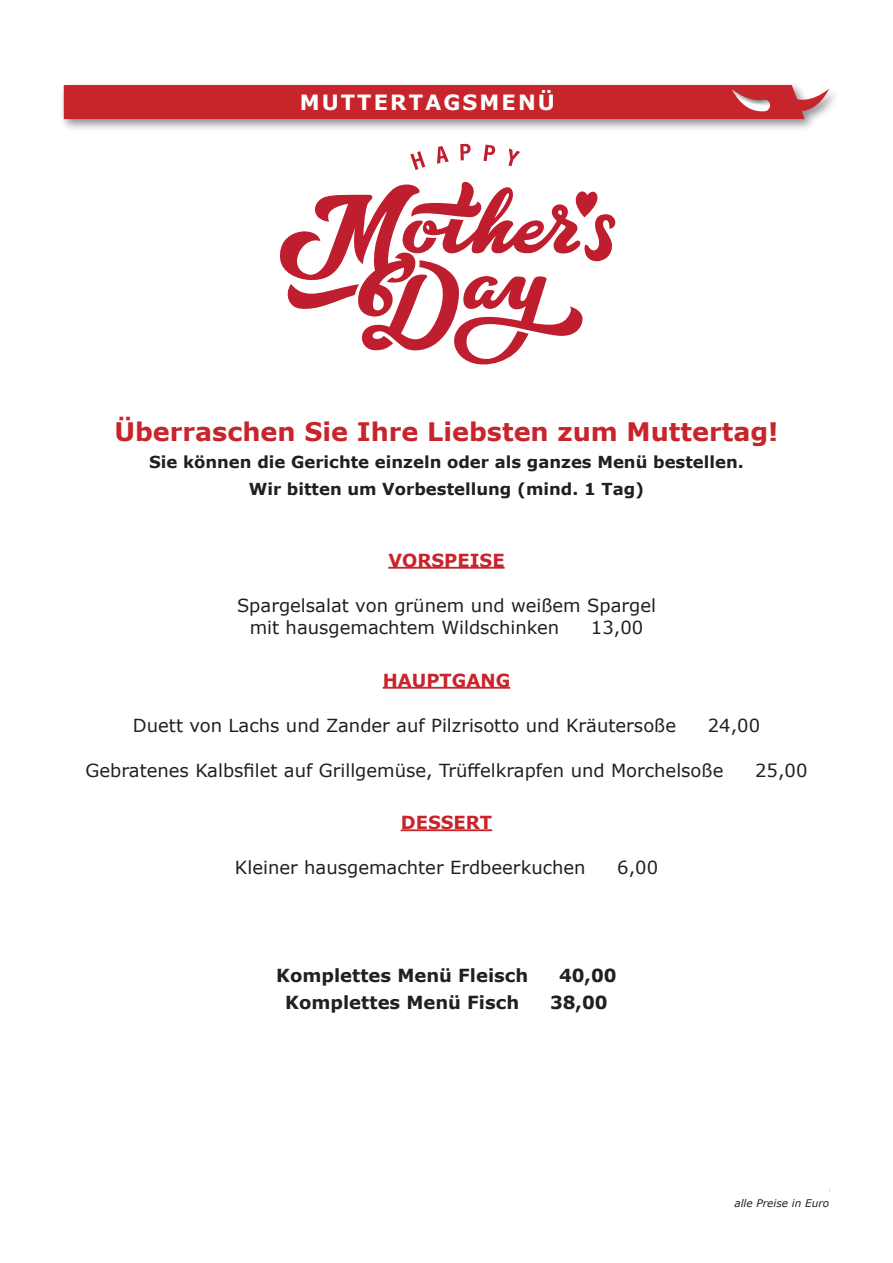
<style>
.page{position:relative;width:893px;height:1263px;background:#fff}
.page>*{position:absolute;margin:0;border:0;box-sizing:border-box;transform-origin:0 0}
.t1{font:700 25.5px "Verdana";color:#c8242b}
.t2{font:700 21px "Verdana";letter-spacing:.1em;color:#fff}
.t3{font:18px/22.5px "Verdana";color:#231f20}
.t4{font:700 18px "Verdana";color:#231f20}
.t5{font:700 18px "Verdana";color:#c8242b}
.t6{font:700 16.5px/27px "Verdana";color:#231f20;text-align:center}
.t7{font:italic 10.5px "Verdana";color:#231f20}
</style>
<div class="page">
<div style="left:59px;top:81px;width:782px;height:51px;background:#231f20;opacity:.5"></div>
<div style="left:64px;top:85px;width:765px;height:34px;background:#c8242b"></div>
<div style="left:730px;top:96px;width:40px;height:17px;background:#fff;opacity:.75"></div>
<div style="left:730px;top:86px;width:40px;height:20px;background:#231f20;opacity:.5"></div>
<hr style="left:388px;top:567px;width:117px;height:2px;background:#c8242b">
<hr style="left:383px;top:687px;width:127px;height:2px;background:#c8242b">
<hr style="left:401px;top:829px;width:91px;height:2px;background:#c8242b">
<svg style="left:410px;top:151px;width:15px;height:19px"></svg>
<svg style="left:437px;top:146px;width:12px;height:18px"></svg>
<svg style="left:460px;top:144px;width:11px;height:16px"></svg>
<svg style="left:483px;top:145px;width:12px;height:16px"></svg>
<svg style="left:508px;top:149px;width:12px;height:17px"></svg>
<svg style="left:280px;top:181px;width:336px;height:184px"></svg>
<p class="t2" style="left:300px;top:87px;width:257px">MUTTERTAGSMENÜ</p>
<h1 class="t1" style="left:114px;top:413px;width:666px">Überraschen Sie Ihre Liebsten zum Muttertag!</h1>
<p class="t6" style="left:149px;top:448px;width:596px">Sie können die Gerichte einzeln oder als ganzes Menü bestellen.<br>Wir bitten um Vorbestellung (mind. 1 Tag)</p>
<p class="t5" style="left:388px;top:547px;width:118px">VORSPEISE</p>
<p class="t3" style="left:250px;top:593px;width:408px;text-indent:-13px">Spargelsalat von grünem und weißem Spargel mit hausgemachtem Wildschinken</p>
<p class="t3" style="left:591px;top:616px;width:54px">13,00</p>
<p class="t5" style="left:383px;top:667px;width:129px">HAUPTGANG</p>
<p class="t3" style="left:133px;top:713px;width:545px">Duett von Lachs und Zander auf Pilzrisotto und Kräutersoße</p>
<p class="t3" style="left:708px;top:713px;width:54px">24,00</p>
<p class="t3" style="left:86px;top:758px;width:639px">Gebratenes Kalbsfilet auf Grillgemüse, Trüffelkrapfen und Morchelsoße</p>
<p class="t3" style="left:755px;top:758px;width:54px">25,00</p>
<p class="t5" style="left:401px;top:810px;width:93px">DESSERT</p>
<p class="t3" style="left:235px;top:856px;width:352px">Kleiner hausgemachter Erdbeerkuchen</p>
<p class="t3" style="left:617px;top:856px;width:42px">6,00</p>
<p class="t4" style="left:276px;top:963px;width:254px">Komplettes Menü Fleisch</p>
<p class="t4" style="left:559px;top:963px;width:59px">40,00</p>
<p class="t4" style="left:285px;top:990px;width:235px">Komplettes Menü Fisch</p>
<p class="t4" style="left:550px;top:990px;width:59px">38,00</p>
<p class="t7" style="left:734px;top:1196px;width:96px">alle Preise in Euro</p>
</div>
